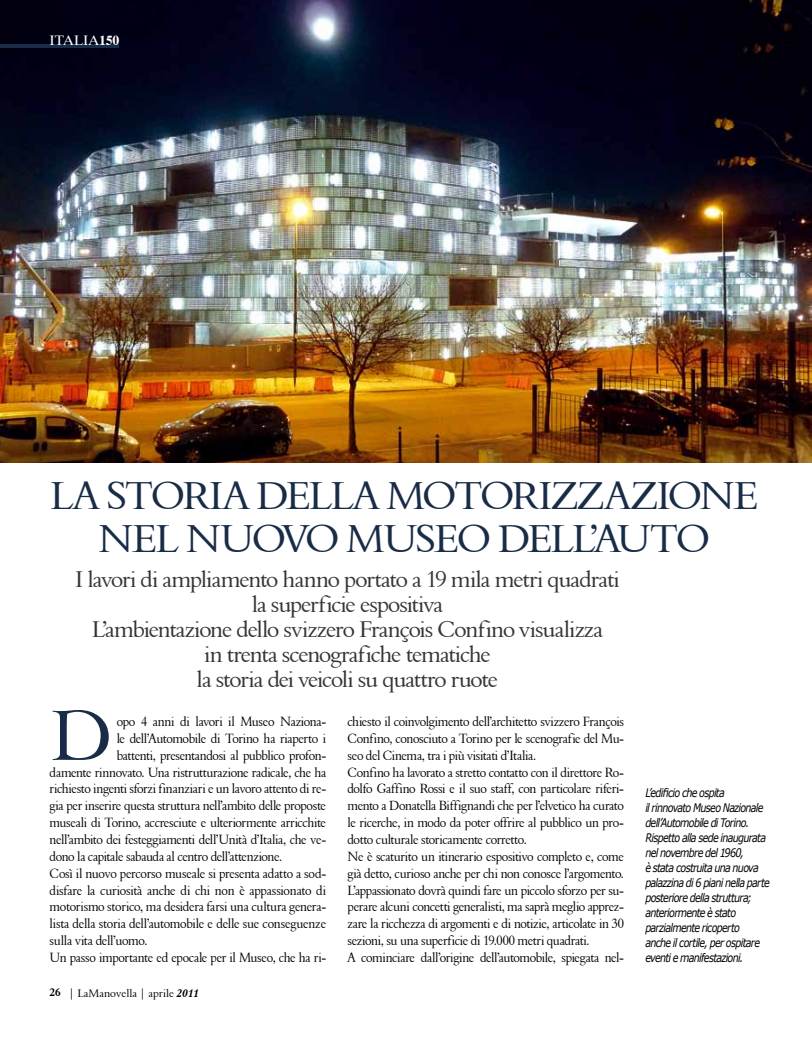
<style>
.page{position:relative;width:812px;height:1046px;background:#fff}
.page>*{position:absolute;margin:0;border:0;box-sizing:border-box;transform-origin:0 0}
.t1{font:74.88px "Cochin";color:#192c47}
.t2{font:40px/42.5px "Aldine 401 BT Roman A";letter-spacing:-.045em;color:#192c47;text-align:center}
.t3{font:23.38px/25px "Aldine 401 BT Roman A";letter-spacing:-.045em;color:#373437;text-align:center}
.t4{font:13.75px/16.9px "Aldine 401 BT Roman A";letter-spacing:-.025em;color:#000;scale:.91 1}
.t5{font:13.75px "Dutch 801 BT";letter-spacing:.005em;color:#fff}
.t6{font:italic 11.75px/15px "Verdana";letter-spacing:-.075em;color:#000;scale:.81 1}
.t7{font:11.25px "Aldine 401 BT Roman A";color:#000}
.s1{font-weight:700}
.s2{font-family:"Aldine 401 BT Bold A"}
.s3{font-family:"Aldine 401 BT Bold Italic A"}
</style>
<div class="page">
<img style="left:0;top:0;width:811px;height:462px">
<hr style="left:0;top:45px;width:119px;height:3px;background:#192c47">
<p class="t5" style="left:50px;top:31px;width:71px">ITALIA<span class="s1">150</span></p>
<h2 class="t2" style="left:50px;top:474px;width:709px">LA STORIA DELLA MOTORIZZAZIONE<br>NEL NUOVO MUSEO DELL’AUTO</h2>
<h3 class="t3" style="left:75px;top:566px;width:546px">I lavori di ampliamento hanno portato a 19 mila metri quadrati la superficie espositiva<br>L’ambientazione dello svizzero François Confino visualizza<br>in trenta scenografiche tematiche<br>la storia dei veicoli su quattro ruote</h3>
<h1 class="t1" style="left:50px;top:692px;width:64px">D</h1>
<p class="t4" style="left:117px;top:712px;width:232px">opo 4 anni di lavori il Museo Naziona-</p>
<p class="t4" style="left:347px;top:712px;width:305px">chiesto il coinvolgimento dell’architetto svizzero François Confino, conosciuto a Torino per le scenografie del Mu&shy;seo del Cinema, tra i più visitati d’Italia.<br>Confino ha lavorato a stretto contatto con il direttore Ro&shy;dolfo Gaffino Rossi e il suo staff, con particolare riferi&shy;mento a Donatella Biffignandi che per l’elvetico ha curato le ricerche, in modo da poter offrire al pubblico un pro&shy;dotto culturale storicamente corretto.<br>Ne è scaturito un itinerario espositivo completo e, come già detto, curioso anche per chi non conosce l’argomento.<br>L’appassionato dovrà quindi fare un piccolo sforzo per su&shy;perare alcuni concetti generalisti, ma saprà meglio apprez&shy;zare la ricchezza di argomenti e di notizie, articolate in 30 sezioni, su una superficie di 19.000 metri quadrati.<br>A cominciare dall’origine dell’automobile, spiegata nel-</p>
<p class="t4" style="left:117px;top:729px;width:232px">le dell’Automobile di Torino ha riaperto i</p>
<p class="t4" style="left:117px;top:746px;width:232px">battenti, presentandosi al pubblico profon-</p>
<p class="t4" style="left:50px;top:763px;width:305px">damente rinnovato. Una ristrutturazione radicale, che ha</p>
<p class="t4" style="left:50px;top:780px;width:305px">richiesto ingenti sforzi finanziari e un lavoro attento di re-</p>
<p class="t4" style="left:50px;top:797px;width:305px">gia per inserire questa struttura nell’ambito delle proposte</p>
<p class="t4" style="left:50px;top:813px;width:305px">museali di Torino, accresciute e ulteriormente arricchite</p>
<p class="t4" style="left:50px;top:830px;width:305px">nell’ambito dei festeggiamenti dell’Unità d’Italia, che ve-</p>
<p class="t4" style="left:50px;top:847px;width:257px">dono la capitale sabauda al centro dell’attenzione.</p>
<p class="t4" style="left:50px;top:864px;width:305px">Così il nuovo percorso museale si presenta adatto a sod-</p>
<p class="t4" style="left:50px;top:881px;width:305px">disfare la curiosità anche di chi non è appassionato di</p>
<p class="t4" style="left:50px;top:898px;width:305px">motorismo storico, ma desidera farsi una cultura genera-</p>
<p class="t4" style="left:50px;top:914px;width:305px">lista della storia dell’automobile e delle sue conseguenze</p>
<p class="t4" style="left:50px;top:931px;width:109px">sulla vita dell’uomo.</p>
<p class="t4" style="left:50px;top:948px;width:305px">Un passo importante ed epocale per il Museo, che ha ri-</p>
<p class="t7" style="left:50px;top:985px;width:151px"><span class="s2">26</span> | LaManovella | aprile <span class="s3">2011</span></p>
<p class="t6" style="left:645px;top:785px;width:155px">L’edificio che ospita<br>il rinnovato Museo Nazionale dell’Automobile di Torino.<br>Rispetto alla sede inaugurata nel novembre del 1960,<br>è stata costruita una nuova palazzina di 6 piani nella parte posteriore della struttura; anteriormente è stato parzialmente ricoperto<br>anche il cortile, per ospitare eventi e manifestazioni.</p>
</div>
